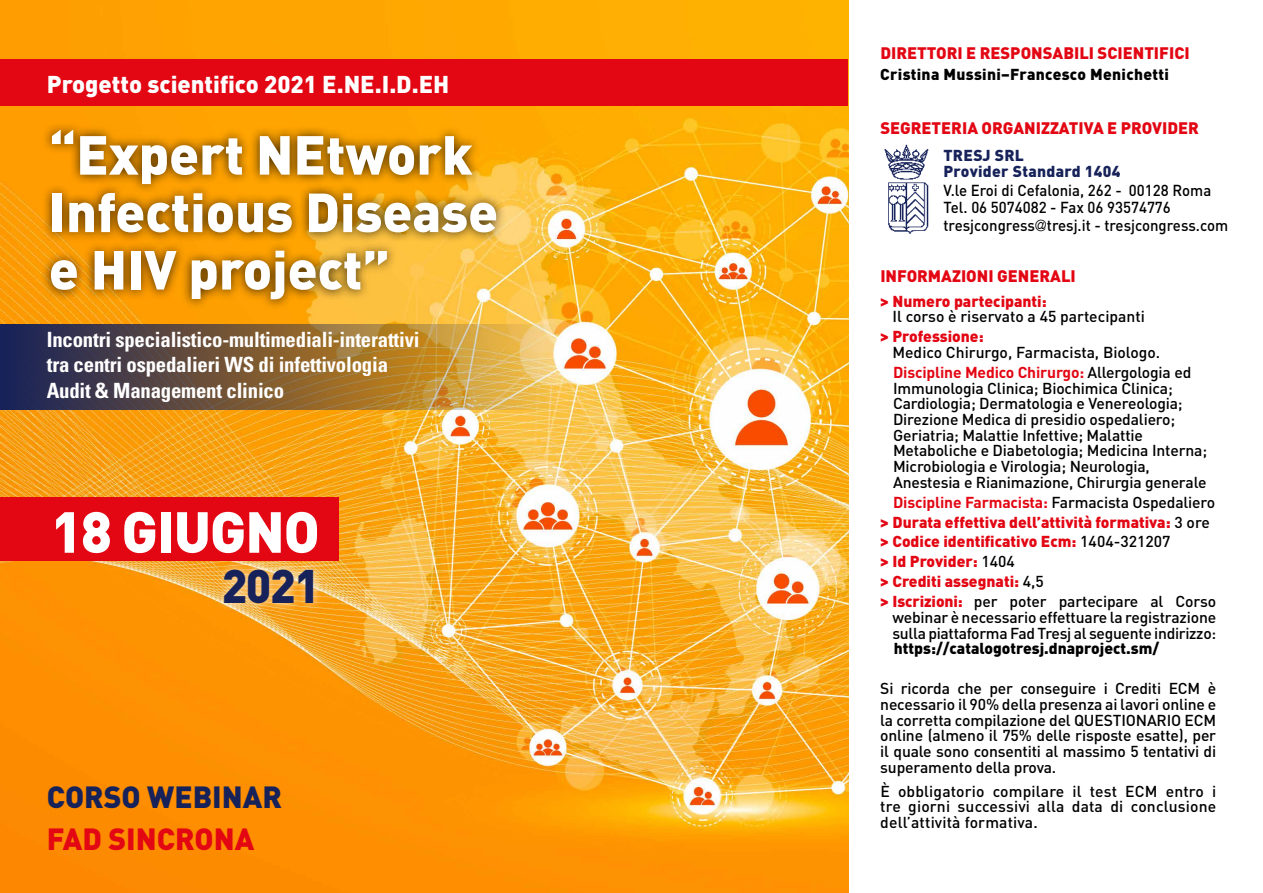
<style>
.page{position:relative;width:1263px;height:893px;background:#fff}
.page>*{position:absolute;margin:0;border:0;box-sizing:border-box;transform-origin:0 0}
.t1{font:900 57px "DIN Pro";letter-spacing:-.02em;color:#fff}
.t2{font:900 54.15px/57.4px "DIN Pro";color:#fff}
.t3{font:900 46.5px "DIN Pro";color:#162259}
.t4{font:900 30.3px "DIN Pro";color:#162259}
.t5{font:900 30.3px "DIN Pro";color:#e30613}
.t6{font:900 24px "DIN Pro";color:#fff}
.t7{font:700 condensed 21px/25.5px "Univers LT Std";letter-spacing:-.01em;color:#fff}
.t8{font:900 16.5px "DIN Pro";color:#e30613}
.t9{font:500 15.75px/17.2px "DIN Pro";color:#000;scale:.95 1}
.t10{font:500 15.6px/15.6px "DIN Pro";letter-spacing:-.01em;color:#000}
.t11{font:900 15.6px/20px "DIN Pro";color:#e30613}
.t12{font:900 15.6px "DIN Pro";color:#000}
.t13{font:900 15.6px "DIN Pro";letter-spacing:.02em;color:#000}
.t14{font:900 15.6px/15.8px "DIN Pro";letter-spacing:.02em;color:#162259}
.s1{font-family:"Avenir";font-weight:300}
.s2{font-weight:700;color:#e30613}
.s3{font-weight:700}
.s4{font-weight:500;color:#000}
</style>
<div class="page">
<img style="left:0;top:0;width:848px;height:893px">
<div style="left:40px;top:120px;width:467px;height:190px;background:#000;opacity:.75"></div>
<div style="left:0;top:60px;width:848px;height:46px;background:#e30613"></div>
<img style="left:0;top:325px;width:555px;height:85px">
<div style="left:0;top:497px;width:338px;height:64px;background:#e30613"></div>
<div style="left:214px;top:561px;width:109px;height:52px;background:#fff;opacity:.75"></div>
<img style="left:884px;top:144px;width:45px;height:90px">
<h3 class="t6" style="left:47px;top:68px;width:404px">Progetto scientifico 2021 E.NE.I.D.EH</h3>
<h2 class="t2" style="left:49px;top:124px;width:451px">“Expert NEtwork<br>Infectious Disease e HIV project”</h2>
<h3 class="t7" style="left:47px;top:327px;width:374px">Incontri specialistico-multimediali-interattivi tra centri ospedalieri WS di infettivologia<br>Audit &amp; Management clinico</h3>
<h1 class="t1" style="left:51px;top:493px;width:270px">18 GIUGNO</h1>
<h3 class="t3" style="left:222px;top:555px;width:100px">2021</h3>
<h3 class="t4" style="left:47px;top:776px;width:237px">CORSO WEBINAR</h3>
<h3 class="t5" style="left:47px;top:818px;width:209px">FAD SINCRONA</h3>
<p class="t8" style="left:880px;top:42px;width:311px">DIRETTORI E RESPONSABILI SCIENTIFICI</p>
<p class="t13" style="left:880px;top:64px;width:290px">Cristina Mussini–Francesco Menichetti</p>
<p class="t8" style="left:880px;top:117px;width:320px">SEGRETERIA ORGANIZZATIVA E PROVIDER</p>
<p class="t14" style="left:943px;top:147px;width:179px">TRESJ SRL<br>Provider Standard 1404</p>
<p class="t9" style="left:943px;top:181px;width:301px">V.le Eroi di Cefalonia, 262 - 00128 Roma<br>Tel. 06 5074082 - Fax 06 93574776 tresjcongress<span class="s1">@</span>tresj.it - tresjcongress.com</p>
<p class="t8" style="left:880px;top:265px;width:197px">INFORMAZIONI GENERALI</p>
<p class="t11" style="left:880px;top:291px;width:168px">&gt; Numero partecipanti:</p>
<p class="t10" style="left:892px;top:308px;width:254px">Il corso è riservato a 45 partecipanti</p>
<p class="t11" style="left:880px;top:326px;width:105px">&gt; Professione:</p>
<p class="t10" style="left:892px;top:342px;width:300px;line-height:20px">Medico Chirurgo, Farmacista, Biologo.<br><span class="s2">Discipline Medico Chirurgo:</span> Allergologia ed</p>
<p class="t10" style="left:893px;top:380px;width:316px">Immunologia Clinica; Biochimica Clinica; Cardiologia; Dermatologia e Venereologia; Direzione Medica di presidio ospedaliero; Geriatria; Malattie Infettive; Malattie Metaboliche e Diabetologia; Medicina Interna; Microbiologia e Virologia; Neurologia, Anestesia e Rianimazione, Chirurgia generale</p>
<p class="t11" style="left:880px;top:491px;width:337px;text-indent:13px"><span class="s3">Discipline Farmacista:</span> <span class="s4">Farmacista Ospedaliero </span>&gt; Durata effettiva dell’attività formativa: <span class="s4">3 ore </span>&gt; Codice identificativo Ecm: <span class="s4">1404-321207<br></span>&gt; Id Provider: <span class="s4">1404<br></span>&gt; Crediti assegnati: <span class="s4">4,5<br></span>&gt; Iscrizioni: <span class="s4">per poter partecipare al Corso</span></p>
<p class="t10" style="left:892px;top:609px;width:325px">webinar è necessario effettuare la registrazione sulla piattaforma Fad Tresj al seguente indirizzo:</p>
<p class="t12" style="left:894px;top:638px;width:267px">https://catalogotresj.dnaproject.sm/</p>
<p class="t10" style="left:880px;top:680px;width:337px;text-align:justify">Si ricorda che per conseguire i Crediti ECM è necessario il 90% della presenza ai lavori online e la corretta compilazione del QUESTIONARIO ECM online (almeno il 75% delle risposte esatte), per il quale sono consentiti al massimo 5 tentativi di superamento della prova.</p>
<p class="t10" style="left:880px;top:783px;width:337px;text-align:justify">È obbligatorio compilare il test ECM entro i tre giorni successivi alla data di conclusione dell’attività formativa.</p>
</div>
